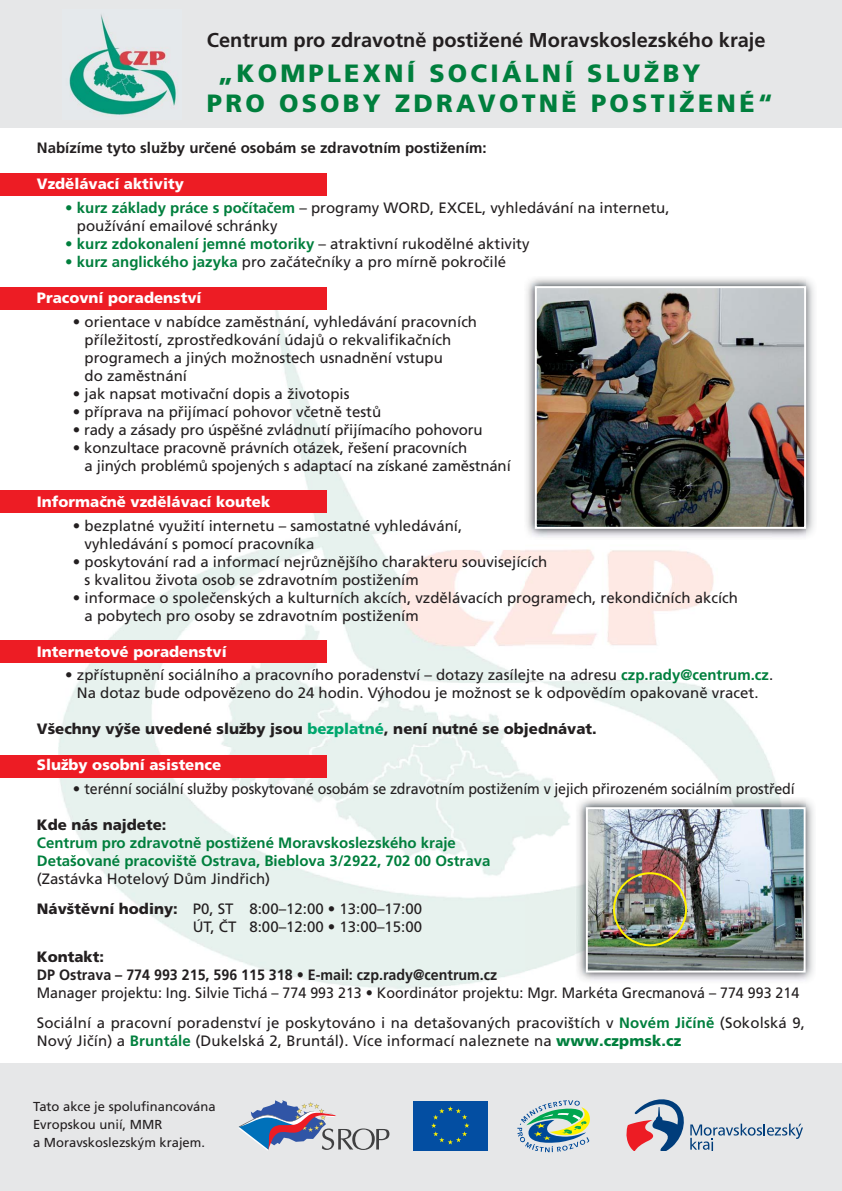
<style>
.page{position:relative;width:842px;height:1191px;background:#fff}
.page>*{position:absolute;margin:0;border:0;box-sizing:border-box;transform-origin:0 0}
.t1{font:900 25px/30px "Frutiger CE";letter-spacing:.13em;color:#007f3d}
.t2{font:700 20px "Frutiger CE";color:#231f20}
.t3{font:15px/18px "Frutiger CE";color:#231f20}
.t4{font:15px/30px "Frutiger CE";color:#231f20;scale:.95 1}
.t5{font:700 15px/18px "Frutiger CE";color:#007f3d}
.t6{font:900 15px "Frutiger CE";color:#fff}
.t7{font:900 15px "Frutiger CE";color:#231f20}
.t8{font:700 15px "Frutiger CE";color:#231f20;scale:.95 1}
.t9{font:700 15px "Frutiger CE";color:#231f20}
.t10{font:13px/18px "Frutiger CE";color:#231f20}
.s1{font-weight:700;color:#007f3d}
.s2{font-weight:400;color:#231f20}
.s3{color:#00a76d}
.s4{font-weight:900}
.s5{font-weight:900;color:#007f3d}
</style>
<div class="page">
<img style="left:36px;top:287px;width:489px;height:702px">
<img style="left:525px;top:549px;width:254px;height:267px">
<img style="left:554px;top:782px;width:46px;height:15px">
<img style="left:720px;top:784px;width:49px;height:13px">
<div style="left:0;top:0;width:842px;height:128px;background:#e6e7e8"></div>
<div style="left:0;top:755px;width:326px;height:22px;background:#ed1c24"></div>
<div style="left:0;top:640px;width:326px;height:23px;background:#ed1c24"></div>
<div style="left:0;top:490px;width:326px;height:23px;background:#ed1c24"></div>
<div style="left:0;top:287px;width:326px;height:23px;background:#ed1c24"></div>
<div style="left:0;top:173px;width:326px;height:23px;background:#ed1c24"></div>
<img style="left:69px;top:14px;width:107px;height:101px">
<img style="left:526px;top:278px;width:288px;height:260px">
<img style="left:535px;top:286px;width:271px;height:243px">
<img style="left:576px;top:797px;width:238px;height:186px">
<svg style="left:576px;top:797px;width:24px;height:1px"></svg>
<img style="left:720px;top:797px;width:49px;height:1px">
<div style="left:0;top:1063px;width:842px;height:128px;background:#e6e7e8"></div>
<img style="left:586px;top:807px;width:220px;height:165px">
<div style="left:413px;top:1100px;width:75px;height:50px;background:#034ea2"></div>
<svg style="left:431px;top:1106px;width:38px;height:38px"></svg>
<svg style="left:517px;top:1100px;width:73px;height:52px"></svg>
<svg style="left:626px;top:1099px;width:177px;height:51px"></svg>
<svg style="left:238px;top:1100px;width:151px;height:50px"></svg>
<h2 class="t2" style="left:207px;top:33px;width:560px">Centrum pro zdravotně postižené Moravskoslezského kraje</h2>
<h1 class="t1" style="left:207px;top:59px;width:568px;text-indent:11px">„KOMPLEXNÍ SOCIÁLNÍ SLUŽBY<br>PRO OSOBY ZDRAVOTNĚ POSTIŽENÉ“</h1>
<p class="t9" style="left:37px;top:143px;width:451px">Nabízíme tyto služby určené osobám se zdravotním postižením:</p>
<p class="t6" style="left:37px;top:175px;width:149px">Vzdělávací aktivity</p>
<p class="t3" style="left:77px;top:200px;width:594px;text-indent:-12px"><span class="s1">• kurz základy práce s počítačem</span> – programy WORD, EXCEL, vyhledávání na internetu, používání emailové schránky</p>
<p class="t5" style="left:65px;top:236px;width:466px">• kurz zdokonalení jemné motoriky <span class="s2">– atraktivní rukodělné aktivity</span></p>
<p class="t3" style="left:65px;top:254px;width:442px"><span class="s1">• kurz anglického jazyka</span> pro začátečníky a pro mírně pokročilé</p>
<p class="t6" style="left:37px;top:289px;width:166px">Pracovní poradenství</p>
<p class="t3" style="left:85px;top:314px;width:394px;text-indent:-12px">• orientace v nabídce zaměstnání, vyhledávání pracovních příležitostí, zprostředkování údajů o rekvalifikačních programech a jiných možnostech usnadnění vstupu<br>do zaměstnání</p>
<p class="t3" style="left:73px;top:386px;width:278px">• jak napsat motivační dopis a životopis</p>
<p class="t3" style="left:73px;top:404px;width:310px">• příprava na přijímací pohovor včetně testů</p>
<p class="t3" style="left:73px;top:422px;width:411px">• rady a zásady pro úspěšné zvládnutí přijímacího pohovoru</p>
<p class="t3" style="left:85px;top:440px;width:428px;text-indent:-12px">• konzultace pracovně právních otázek, řešení pracovních<br>a jiných problémů spojených s adaptací na získané zaměstnání</p>
<p class="t6" style="left:37px;top:493px;width:235px">Informačně vzdělávací koutek</p>
<p class="t3" style="left:85px;top:518px;width:379px;text-indent:-12px">• bezplatné využití internetu – samostatné vyhledávání, vyhledávání s pomocí pracovníka</p>
<p class="t3" style="left:85px;top:554px;width:464px;text-indent:-12px">• poskytování rad a informací nejrůznějšího charakteru souvisejících s kvalitou života osob se zdravotním postižením</p>
<p class="t3" style="left:85px;top:590px;width:655px;text-indent:-12px">• informace o společenských a kulturních akcích, vzdělávacích programech, rekondičních akcích a pobytech pro osoby se zdravotním postižením</p>
<p class="t6" style="left:37px;top:642px;width:191px">Internetové poradenství</p>
<p class="t3" style="left:65px;top:667px;width:709px;text-align:center">• zpřístupnění sociálního a pracovního poradenství – dotazy zasílejte na adresu <span class="s1">czp.rady@centrum.cz</span>.<br>Na dotaz bude odpovězeno do 24 hodin. Výhodou je možnost se k odpovědím opakovaně vracet.</p>
<p class="t7" style="left:37px;top:720px;width:561px">Všechny výše uvedené služby jsou <span class="s3">bezplatné</span>, není nutné se objednávat.</p>
<p class="t6" style="left:37px;top:756px;width:186px">Služby osobní asistence</p>
<p class="t3" style="left:73px;top:781px;width:723px">• terénní sociální služby poskytované osobám se zdravotním postižením v jejich přirozeném sociálním prostředí</p>
<p class="t7" style="left:37px;top:816px;width:131px">Kde nás najdete:</p>
<p class="t5" style="left:37px;top:835px;width:455px">Centrum pro zdravotně postižené Moravskoslezského kraje<br>Detašované pracoviště Ostrava, Bieblova 3/2922, 702 00 Ostrava</p>
<p class="t3" style="left:37px;top:865px;width:387px;line-height:30px">(Zastávka Hotelový Dům Jindřich)<br><span class="s4">Návštěvní hodiny:</span> P0, ST 8:00–12:00 • 13:00–17:00</p>
<p class="t3" style="left:193px;top:919px;width:231px">ÚT, ČT 8:00–12:00 • 13:00–15:00</p>
<p class="t7" style="left:37px;top:948px;width:69px">Kontakt:</p>
<p class="t8" style="left:37px;top:969px;width:486px">DP Ostrava – 774 993 215, 596 115 318 • E-mail: czp.rady@centrum.cz</p>
<p class="t4" style="left:37px;top:979px;width:810px">Manager projektu: Ing. Silvie Tichá – 774 993 213 • Koordinátor projektu: Mgr. Markéta Grecmanová – 774 993 214<br>Sociální a pracovní poradenství je poskytováno i na detašovaných pracovištích v <span class="s1">Novém Jičíně</span> (Sokolská 9,</p>
<p class="t3" style="left:37px;top:1033px;width:646px">Nový Jičín) a <span class="s1">Bruntále</span> (Dukelská 2, Bruntál). Více informací naleznete na <span class="s5">www.czpmsk.cz</span></p>
<p class="t10" style="left:33px;top:1098px;width:184px">Tato akce je spolufinancována<br>Evropskou unií, MMR<br>a Moravskoslezským krajem.</p>
</div>
